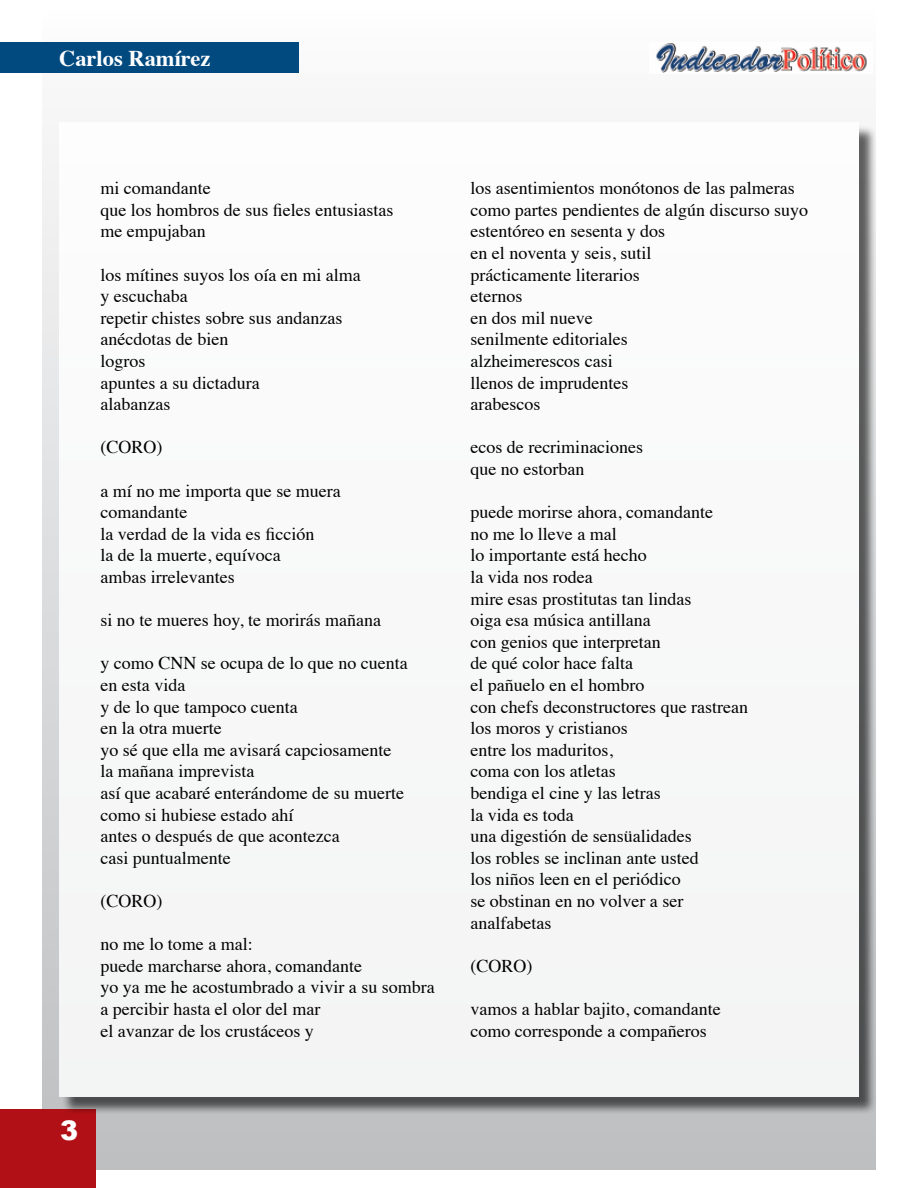
<style>
.page{position:relative;width:918px;height:1188px;background:#fff}
.page>*{position:absolute;margin:0;border:0;box-sizing:border-box;transform-origin:0 0}
.t1{font:900 27px "Arial";color:#fff}
.t2{font:700 22.5px "Times";color:#fff}
.t3{font:18px/21.6px "Times";color:#000}
</style>
<div class="page">
<div style="left:43px;top:0;width:832px;height:1169px;background:linear-gradient(to bottom,#fcfcfc,#bcbfc1)"></div>
<div style="left:0;top:43px;width:299px;height:30px;background:#004a80"></div>
<hr style="left:917px;top:43px;width:1px;height:30px;background:#004a80">
<div style="left:0;top:1110px;width:96px;height:78px;background:#b11116"></div>
<img style="left:649px;top:43px;width:224px;height:30px">
<div style="left:62px;top:125px;width:816px;height:991px;background:#000;opacity:.75"></div>
<div style="left:59px;top:122px;width:800px;height:975px;background:#f8f8f9"></div>
<p class="t2" style="left:59px;top:37px;width:153px">Carlos Ramírez</p>
<p class="t3" style="left:100px;top:176px;width:294px">mi comandante<br>que los hombros de sus fieles entusiastas me empujaban</p>
<p class="t3" style="left:100px;top:262px;width:262px">los mítines suyos los oía en mi alma y escuchaba<br>repetir chistes sobre sus andanzas anécdotas de bien<br>logros<br>apuntes a su dictadura<br>alabanzas</p>
<p class="t3" style="left:100px;top:435px;width:63px">(CORO)</p>
<p class="t3" style="left:100px;top:478px;width:242px">a mí no me importa que se muera comandante<br>la verdad de la vida es ficción<br>la de la muerte, equívoca<br>ambas irrelevantes</p>
<p class="t3" style="left:100px;top:608px;width:282px">si no te mueres hoy, te morirás mañana</p>
<p class="t3" style="left:100px;top:651px;width:309px">y como CNN se ocupa de lo que no cuenta en esta vida<br>y de lo que tampoco cuenta<br>en la otra muerte<br>yo sé que ella me avisará capciosamente la mañana imprevista<br>así que acabaré enterándome de su muerte como si hubiese estado ahí<br>antes o después de que acontezca<br>casi puntualmente</p>
<p class="t3" style="left:100px;top:889px;width:63px">(CORO)</p>
<p class="t3" style="left:100px;top:932px;width:336px">no me lo tome a mal:<br>puede marcharse ahora, comandante<br>yo ya me he acostumbrado a vivir a su sombra a percibir hasta el olor del mar<br>el avanzar de los crustáceos y</p>
<h1 class="t1" style="left:60px;top:1111px;width:20px">3</h1>
<p class="t3" style="left:470px;top:176px;width:339px">los asentimientos monótonos de las palmeras como partes pendientes de algún discurso suyo estentóreo en sesenta y dos<br>en el noventa y seis, sutil<br>prácticamente literarios<br>eternos<br>en dos mil nueve<br>senilmente editoriales<br>alzheimerescos casi<br>llenos de imprudentes<br>arabescos</p>
<p class="t3" style="left:470px;top:435px;width:174px">ecos de recriminaciones que no estorban</p>
<p class="t3" style="left:470px;top:500px;width:279px">puede morirse ahora, comandante<br>no me lo lleve a mal<br>lo importante está hecho<br>la vida nos rodea<br>mire esas prostitutas tan lindas<br>oiga esa música antillana<br>con genios que interpretan<br>de qué color hace falta<br>el pañuelo en el hombro<br>con chefs deconstructores que rastrean los moros y cristianos<br>entre los maduritos,<br>coma con los atletas<br>bendiga el cine y las letras<br>la vida es toda<br>una digestión de sensüalidades<br>los robles se inclinan ante usted<br>los niños leen en el periódico<br>se obstinan en no volver a ser analfabetas</p>
<p class="t3" style="left:470px;top:953px;width:63px">(CORO)</p>
<p class="t3" style="left:470px;top:997px;width:252px">vamos a hablar bajito, comandante como corresponde a compañeros</p>
</div>
